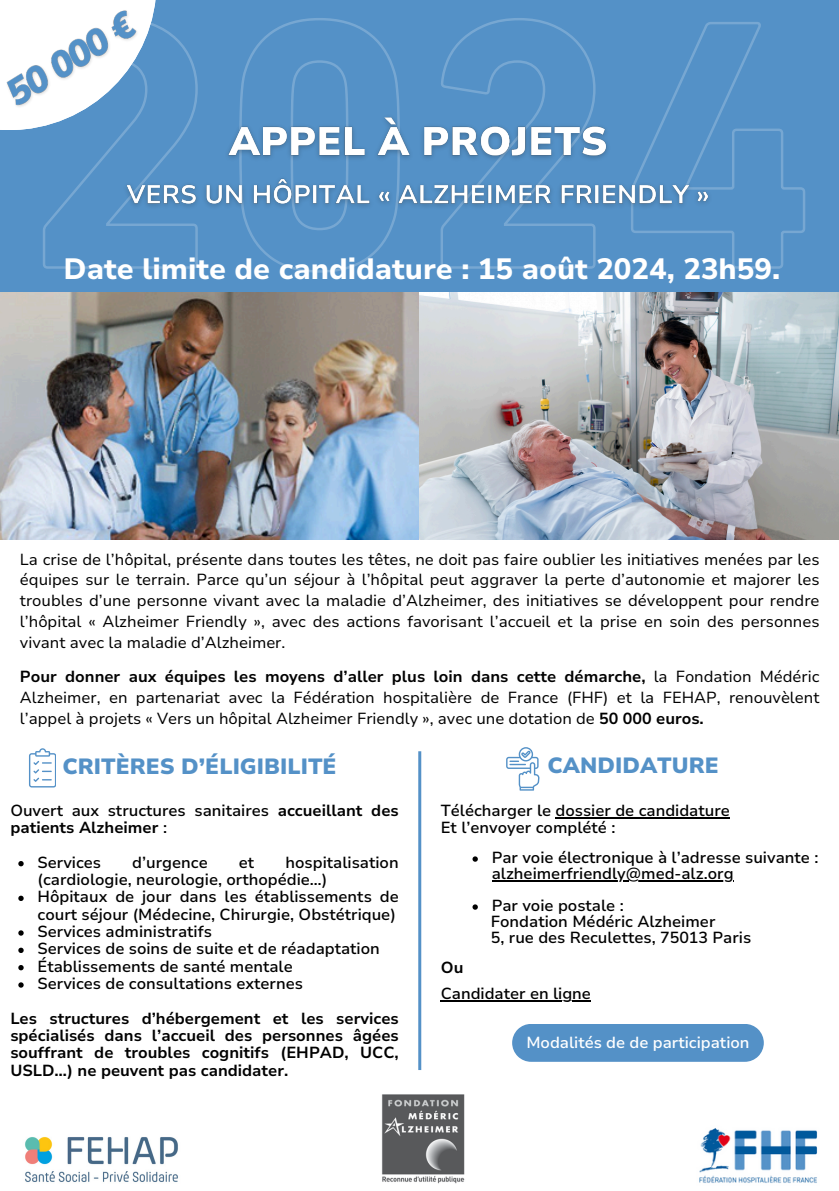
<style>
.page{position:relative;width:839px;height:1191px;background:#fff}
.page>*{position:absolute;margin:0;border:0;box-sizing:border-box;transform-origin:0 0}
.t1{font:800 29.4px "Nunito Sans 10 pt";color:#fff}
.t2{font:900 22px "Nunito Sans 10 pt";color:#5491c7}
.t3{font:16px/20.8px "Nunito Sans 10 pt";color:#000;text-align:justify}
.t4{font:600 16px/17.4px "Nunito Sans 10 pt";color:#000}
.t5{font:700 16px/17.4px "Nunito Sans 10 pt";color:#000}
.t6{font:600 16px "Nunito Sans 10 pt";color:#fff}
.s1{font-weight:700}
.s2{font-weight:600}
</style>
<div class="page">
<div style="left:0;top:0;width:838px;height:295px;background:#5491c7"></div>
<svg style="left:43px;top:18px;width:762px;height:255px"></svg>
<svg style="left:0;top:0;width:156px;height:130px"></svg>
<img style="left:381px;top:1094px;width:84px;height:90px">
<hr style="left:418px;top:751px;width:3px;height:319px;background:#5491c7">
<img style="left:699px;top:1128px;width:119px;height:55px">
<img style="left:25px;top:1137px;width:153px;height:45px">
<div style="left:512px;top:1024px;width:251px;height:38px;background:#5491c7"></div>
<svg style="left:29px;top:748px;width:27px;height:39px"></svg>
<svg style="left:506px;top:747px;width:33px;height:44px"></svg>
<img style="left:0;top:0;width:153px;height:123px">
<img style="left:115px;top:107px;width:604px;height:109px">
<svg style="left:18px;top:861px;width:6px;height:5px"></svg>
<svg style="left:18px;top:896px;width:6px;height:5px"></svg>
<svg style="left:18px;top:930px;width:6px;height:6px"></svg>
<svg style="left:18px;top:948px;width:6px;height:5px"></svg>
<svg style="left:18px;top:965px;width:6px;height:5px"></svg>
<svg style="left:18px;top:982px;width:6px;height:6px"></svg>
<hr style="left:555px;top:817px;width:175px;height:2px;background:#000">
<hr style="left:452px;top:1001px;width:139px;height:1px;background:#000">
<svg style="left:472px;top:856px;width:6px;height:6px"></svg>
<hr style="left:491px;top:880px;width:242px;height:2px;background:#000">
<svg style="left:472px;top:904px;width:6px;height:6px"></svg>
<img style="left:0;top:292px;width:838px;height:248px">
<p class="t1" style="left:63px;top:249px;width:718px">Date limite de candidature : 15 août 2024, 23h59.</p>
<p class="t3" style="left:20px;top:549px;width:801px">La crise de l’hôpital, présente dans toutes les têtes, ne doit pas faire oublier les initiatives menées par les équipes sur le terrain. Parce qu’un séjour à l’hôpital peut aggraver la perte d’autonomie et majorer les troubles d’une personne vivant avec la maladie d’Alzheimer, des initiatives se développent pour rendre l’hôpital « Alzheimer Friendly », avec des actions favorisant l’accueil et la prise en soin des personnes vivant avec la maladie d’Alzheimer.</p>
<p class="t3" style="left:20px;top:666px;width:801px"><span class="s1">Pour donner aux équipes les moyens d’aller plus loin dans cette démarche,</span> la Fondation Médéric Alzheimer, en partenariat avec la Fédération hospitalière de France (FHF) et la FEHAP, renouvèlent l’appel à projets « Vers un hôpital Alzheimer Friendly », avec une dotation de <span class="s1">50 000 euros.</span></p>
<h6 class="t2" style="left:62px;top:752px;width:276px">CRITÈRES D’ÉLIGIBILITÉ</h6>
<p class="t2" style="left:547px;top:751px;width:173px">CANDIDATURE</p>
<h5 class="t4" style="left:441px;top:802px;width:290px">Télécharger le dossier de candidature<br>Et l’envoyer complété :</h5>
<h5 class="t5" style="left:10px;top:802px;width:390px"><span class="s2">Ouvert aux structures sanitaires</span> accueillant des patients Alzheimer <span class="s2">:</span></h5>
<h6 class="t4" style="left:38px;top:854px;width:65px">Services</h6>
<h6 class="t4" style="left:132px;top:854px;width:77px">d’urgence</h6>
<h6 class="t4" style="left:239px;top:854px;width:17px">et</h6>
<h6 class="t4" style="left:491px;top:849px;width:328px">Par voie électronique à l’adresse suivante :</h6>
<h6 class="t4" style="left:491px;top:858px;width:243px;line-height:32px">alzheimerfriendly@med-alz.org<br>Par voie postale :</h6>
<h6 class="t4" style="left:491px;top:914px;width:262px;line-height:16px">Fondation Médéric Alzheimer<br>5, rue des Reculettes, 75013 Paris</h6>
<h6 class="t4" style="left:38px;top:854px;width:362px;text-indent:248px">hospitalisation (cardiologie, neurologie, orthopédie…)</h6>
<p class="t4" style="left:38px;top:888px;width:362px">Hôpitaux de jour dans les établissements de court séjour (Médecine, Chirurgie, Obstétrique)</p>
<p class="t4" style="left:38px;top:923px;width:176px">Services administratifs</p>
<p class="t4" style="left:38px;top:940px;width:344px">Services de soins de suite et de réadaptation</p>
<p class="t4" style="left:38px;top:958px;width:257px">Établissements de santé mentale</p>
<p class="t4" style="left:38px;top:975px;width:267px">Services de consultations externes</p>
<p class="t5" style="left:10px;top:1010px;width:390px;text-align:justify">Les structures d’hébergement et les services spécialisés dans l’accueil des personnes âgées souffrant de troubles cognitifs (EHPAD, UCC, USLD…) ne peuvent pas candidater.</p>
<h6 class="t5" style="left:441px;top:959px;width:24px">Ou</h6>
<p class="t4" style="left:441px;top:985px;width:152px">Candidater en ligne</p>
<p class="t6" style="left:526px;top:1032px;width:225px">Modalités de de participation</p>
</div>
